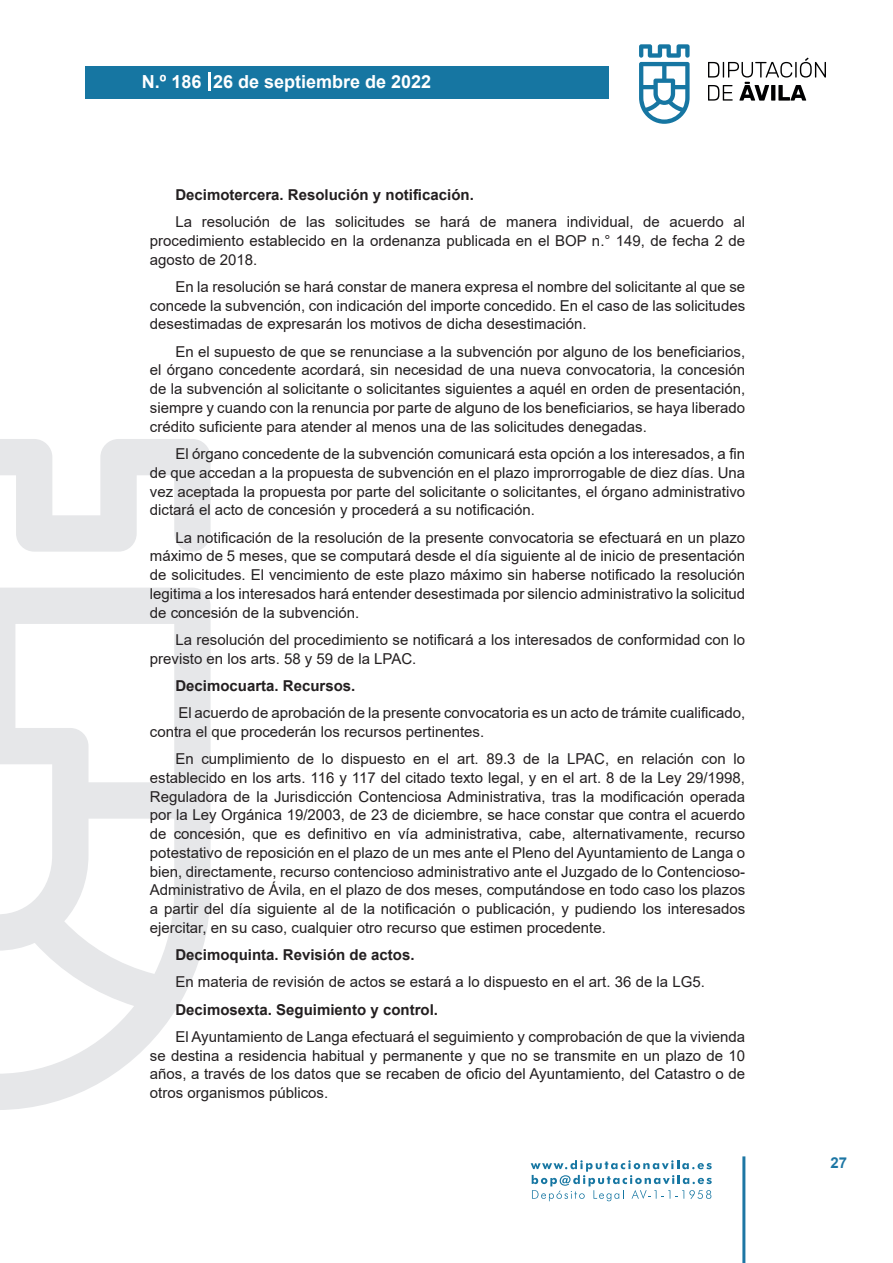
<style>
.page{position:relative;width:893px;height:1263px;background:#fff}
.page>*{position:absolute;margin:0;border:0;box-sizing:border-box;transform-origin:0 0}
.t1{font:700 18px "Arial";color:#fff}
.t2{font:15px/18.8px "Arial";color:#231f20;text-align:justify}
.t3{font:700 15px "Arial";color:#231f20}
.t4{font:700 15px "Arial";color:#1d76a4}
</style>
<div class="page">
<svg style="left:531px;top:1160px;width:181px;height:41px"></svg>
<div style="left:85px;top:66px;width:523px;height:33px;background:#1676a2"></div>
<svg style="left:639px;top:44px;width:51px;height:80px"></svg>
<svg style="left:708px;top:58px;width:118px;height:43px"></svg>
<hr style="left:742px;top:1156px;width:3px;height:107px;background:#1d76a4">
<svg style="left:208px;top:72px;width:2px;height:18px"></svg>
<svg style="left:0;top:439px;width:211px;height:671px"></svg>
<p class="t1" style="left:142px;top:69px;width:291px">N.º 186 26 de septiembre de 2022</p>
<p class="t3" style="left:175px;top:184px;width:300px">Decimotercera. Resolución y notificación.</p>
<p class="t2" style="left:150px;top:212px;width:597px;text-indent:26px">La resolución de las solicitudes se hará de manera individual, de acuerdo al procedimiento establecido en la ordenanza publicada en el BOP n.° 149, de fecha 2 de agosto de 2018.</p>
<p class="t2" style="left:150px;top:277px;width:597px;text-indent:26px">En la resolución se hará constar de manera expresa el nombre del solicitante al que se concede la subvención, con indicación del importe concedido. En el caso de las solicitudes desestimadas de expresarán los motivos de dicha desestimación.</p>
<p class="t2" style="left:150px;top:342px;width:597px;text-indent:26px">En el supuesto de que se renunciase a la subvención por alguno de los beneficiarios, el órgano concedente acordará, sin necesidad de una nueva convocatoria, la concesión de la subvención al solicitante o solicitantes siguientes a aquél en orden de presentación, siempre y cuando con la renuncia por parte de alguno de los beneficiarios, se haya liberado crédito suficiente para atender al menos una de las solicitudes denegadas.</p>
<p class="t2" style="left:150px;top:444px;width:597px;text-indent:26px">El órgano concedente de la subvención comunicará esta opción a los interesados, a fin de que accedan a la propuesta de subvención en el plazo improrrogable de diez días. Una vez aceptada la propuesta por parte del solicitante o solicitantes, el órgano administrativo dictará el acto de concesión y procederá a su notificación.</p>
<p class="t2" style="left:150px;top:528px;width:597px;text-indent:26px">La notificación de la resolución de la presente convocatoria se efectuará en un plazo máximo de 5 meses, que se computará desde el día siguiente al de inicio de presentación de solicitudes. El vencimiento de este plazo máximo sin haberse notificado la resolución legitima a los interesados hará entender desestimada por silencio administrativo la solicitud de concesión de la subvención.</p>
<p class="t2" style="left:150px;top:630px;width:597px;text-indent:26px">La resolución del procedimiento se notificará a los interesados de conformidad con lo previsto en los arts. 58 y 59 de la LPAC.</p>
<p class="t3" style="left:175px;top:675px;width:182px">Decimocuarta. Recursos.</p>
<p class="t2" style="left:150px;top:703px;width:597px;text-indent:28px">El acuerdo de aprobación de la presente convocatoria es un acto de trámite cualificado, contra el que procederán los recursos pertinentes.</p>
<p class="t2" style="left:150px;top:749px;width:597px;text-indent:26px">En cumplimiento de lo dispuesto en el art. 89.3 de la LPAC, en relación con lo establecido en los arts. 116 y 117 del citado texto legal, y en el art. 8 de la Ley 29/1998, Reguladora de la Jurisdicción Contenciosa Administrativa, tras la modificación operada por la Ley Orgánica 19/2003, de 23 de diciembre, se hace constar que contra el acuerdo de concesión, que es definitivo en vía administrativa, cabe, alternativamente, recurso potestativo de reposición en el plazo de un mes ante el Pleno del Ayuntamiento de Langa o bien, directamente, recurso contencioso administrativo ante el Juzgado de lo Contencioso-Administrativo de Ávila, en el plazo de dos meses, computándose en todo caso los plazos a partir del día siguiente al de la notificación o publicación, y pudiendo los interesados ejercitar, en su caso, cualquier otro recurso que estimen procedente.</p>
<p class="t3" style="left:175px;top:944px;width:241px">Decimoquinta. Revisión de actos.</p>
<p class="t2" style="left:175px;top:972px;width:531px">En materia de revisión de actos se estará a lo dispuesto en el art. 36 de la LG5.</p>
<p class="t3" style="left:175px;top:999px;width:264px">Decimosexta. Seguimiento y control.</p>
<p class="t2" style="left:150px;top:1027px;width:597px;text-indent:26px">El Ayuntamiento de Langa efectuará el seguimiento y comprobación de que la vivienda se destina a residencia habitual y permanente y que no se transmite en un plazo de 10 años, a través de los datos que se recaben de oficio del Ayuntamiento, del Catastro o de otros organismos públicos.</p>
<p class="t4" style="left:831px;top:1152px;width:18px">27</p>
</div>
